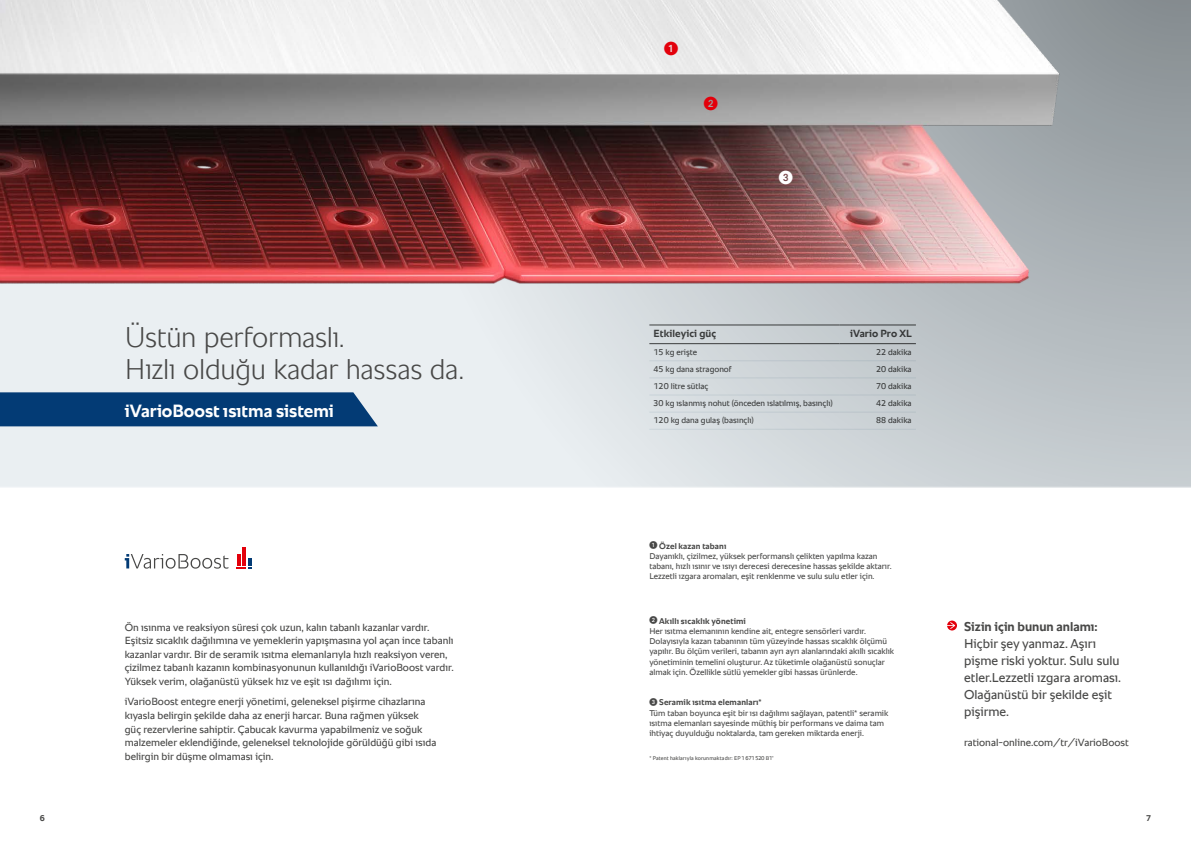
<style>
.page{position:relative;width:1191px;height:842px;background:#fff}
.page>*{position:absolute;margin:0;border:0;box-sizing:border-box;transform-origin:0 0}
.t1{font:300 29px/32px "RATIONAL Sans TT";letter-spacing:-.01em;color:#484847}
.t2{font:700 18px "RATIONAL Sans TT";color:#fff}
.t3{font:14px "European Pi One";color:#e3000b}
.t4{font:14px "European Pi One";color:#fff}
.t5{font:13px/17px "RATIONAL Sans TT";color:#484847}
.t6{font:700 13px "RATIONAL Sans TT";color:#484847}
.t7{font:10.5px/13.6px "RATIONAL Sans TT";color:#484847}
.t8{font:700 10.5px "RATIONAL Sans TT";letter-spacing:.005em;color:#484847}
.t9{font:8.5px/10.2px "RATIONAL Sans TT";color:#484847}
.t10{font:700 8.5px "RATIONAL Sans TT";color:#484847}
.t11{font:5.5px "RATIONAL Sans TT";letter-spacing:.02em;color:#484847}
.s1{font-weight:700}
</style>
<div class="page">
<img style="left:0;top:0;width:1185px;height:488px">
<div style="left:0;top:392px;width:378px;height:34px;background:#033b75"></div>
<svg style="left:947px;top:621px;width:10px;height:9px"></svg>
<hr style="left:649px;top:325px;width:190px;height:1px;background:#484847">
<hr style="left:649px;top:343px;width:190px;height:1px;background:#484847">
<hr style="left:649px;top:377px;width:190px;height:1px;background:#eaeff2">
<hr style="left:649px;top:394px;width:190px;height:1px;background:#eaeff2">
<hr style="left:649px;top:360px;width:190px;height:1px;background:#eaeff2">
<hr style="left:839px;top:377px;width:77px;height:1px;background:#eaeff2">
<hr style="left:839px;top:394px;width:77px;height:1px;background:#eaeff2">
<hr style="left:839px;top:360px;width:77px;height:1px;background:#eaeff2">
<hr style="left:649px;top:412px;width:190px;height:1px;background:#eaeff2">
<hr style="left:649px;top:429px;width:190px;height:1px;background:#eaeff2">
<hr style="left:839px;top:412px;width:77px;height:1px;background:#eaeff2">
<hr style="left:839px;top:429px;width:77px;height:1px;background:#eaeff2">
<hr style="left:839px;top:325px;width:77px;height:1px;background:#484847">
<hr style="left:839px;top:343px;width:77px;height:1px;background:#484847">
<svg style="left:125px;top:554px;width:103px;height:15px"></svg>
<svg style="left:237px;top:554px;width:15px;height:15px"></svg>
<hr style="left:243px;top:547px;width:3px;height:19px;background:#e3000b">
<h1 class="t1" style="left:125px;top:321px;width:341px">Üstün performaslı.<br>Hızlı olduğu kadar hassas da.</h1>
<h2 class="t2" style="left:125px;top:397px;width:210px">iVarioBoost ısıtma sistemi</h2>
<p class="t7" style="left:125px;top:620px;width:330px">Ön ısınma ve reaksiyon süresi çok uzun, kalın tabanlı kazanlar vardır.<br>Eşitsiz sıcaklık dağılımına ve yemeklerin yapışmasına yol açan ince tabanlı kazanlar vardır. Bir de seramik ısıtma elemanlarıyla hızlı reaksiyon veren, çizilmez tabanlı kazanın kombinasyonunun kullanıldığı iVarioBoost vardır.<br>Yüksek verim, olağanüstü yüksek hız ve eşit ısı dağılımı için.</p>
<p class="t7" style="left:125px;top:695px;width:313px">iVarioBoost entegre enerji yönetimi, geleneksel pişirme cihazlarına kıyasla belirgin şekilde daha az enerji harcar. Buna rağmen yüksek güç rezervlerine sahiptir. Çabucak kavurma yapabilmeniz ve soğuk malzemeler eklendiğinde, geleneksel teknolojide görüldüğü gibi ısıda belirgin bir düşme olmaması için.</p>
<h3 class="t3" style="left:664px;top:41px;width:15px">1</h3>
<h3 class="t3" style="left:703px;top:95px;width:15px">2</h3>
<h3 class="t4" style="left:778px;top:170px;width:15px">3</h3>
<p class="t8" style="left:653px;top:326px;width:64px">Etkileyici güç</p>
<p class="t8" style="left:850px;top:326px;width:63px">iVario Pro XL</p>
<p class="t9" style="left:653px;top:347px;width:45px">15 kg erişte</p>
<p class="t9" style="left:876px;top:347px;width:37px">22 dakika</p>
<p class="t9" style="left:653px;top:364px;width:79px">45 kg dana stragonof</p>
<p class="t9" style="left:876px;top:364px;width:37px">20 dakika</p>
<p class="t9" style="left:653px;top:381px;width:56px">120 litre sütlaç</p>
<p class="t9" style="left:876px;top:381px;width:37px">70 dakika</p>
<p class="t9" style="left:653px;top:398px;width:181px">30 kg ıslanmış nohut (önceden ıslatılmış, basınçlı)</p>
<p class="t9" style="left:876px;top:398px;width:37px">42 dakika</p>
<p class="t9" style="left:653px;top:415px;width:102px">120 kg dana gulaş (basınçlı)</p>
<p class="t9" style="left:876px;top:415px;width:37px">88 dakika</p>
<p class="t9" style="left:649px;top:541px;width:244px"><sup>1</sup> <span class="s1">Özel kazan tabanı<br></span>Dayanıklı, çizilmez, yüksek performanslı çelikten yapılma kazan tabanı, hızlı ısınır ve ısıyı derecesi derecesine hassas şekilde aktarır.<br>Lezzetli ızgara aromaları, eşit renklenme ve sulu sulu etler için.</p>
<p class="t9" style="left:649px;top:616px;width:246px"><sup>2</sup> <span class="s1">Akıllı sıcaklık yönetimi<br></span>Her ısıtma elemanının kendine ait, entegre sensörleri vardır.<br>Dolayısıyla kazan tabanının tüm yüzeyinde hassas sıcaklık ölçümü yapılır. Bu ölçüm verileri, tabanın ayrı ayrı alanlarındaki akıllı sıcaklık yönetiminin temelini oluşturur. Az tüketimle olağanüstü sonuçlar almak için. Özellikle sütlü yemekler gibi hassas ürünlerde.</p>
<p class="t9" style="left:649px;top:697px;width:240px"><sup>3</sup> <span class="s1">Seramik ısıtma elemanları*<br></span>Tüm taban boyunca eşit bir ısı dağılımı sağlayan, patentli* seramik ısıtma elemanları sayesinde müthiş bir performans ve daima tam ihtiyaç duyulduğu noktalarda, tam gereken miktarda enerji.</p>
<p class="t11" style="left:649px;top:755px;width:126px">* Patent haklarıyla korunmaktadır: EP 1 671 520 B1"</p>
<h3 class="t6" style="left:964px;top:617px;width:135px">Sizin için bunun anlamı:</h3>
<h3 class="t5" style="left:964px;top:635px;width:158px">Hiçbir şey yanmaz. Aşırı pişme riski yoktur. Sulu sulu etler.Lezzetli ızgara aroması.<br>Olağanüstü bir şekilde eşit pişirme.</h3>
<p class="t7" style="left:964px;top:736px;width:166px">rational-online.com/tr/iVarioBoost</p>
<p class="t10" style="left:40px;top:812px;width:7px">6</p>
<p class="t10" style="left:1146px;top:812px;width:7px">7</p>
</div>
